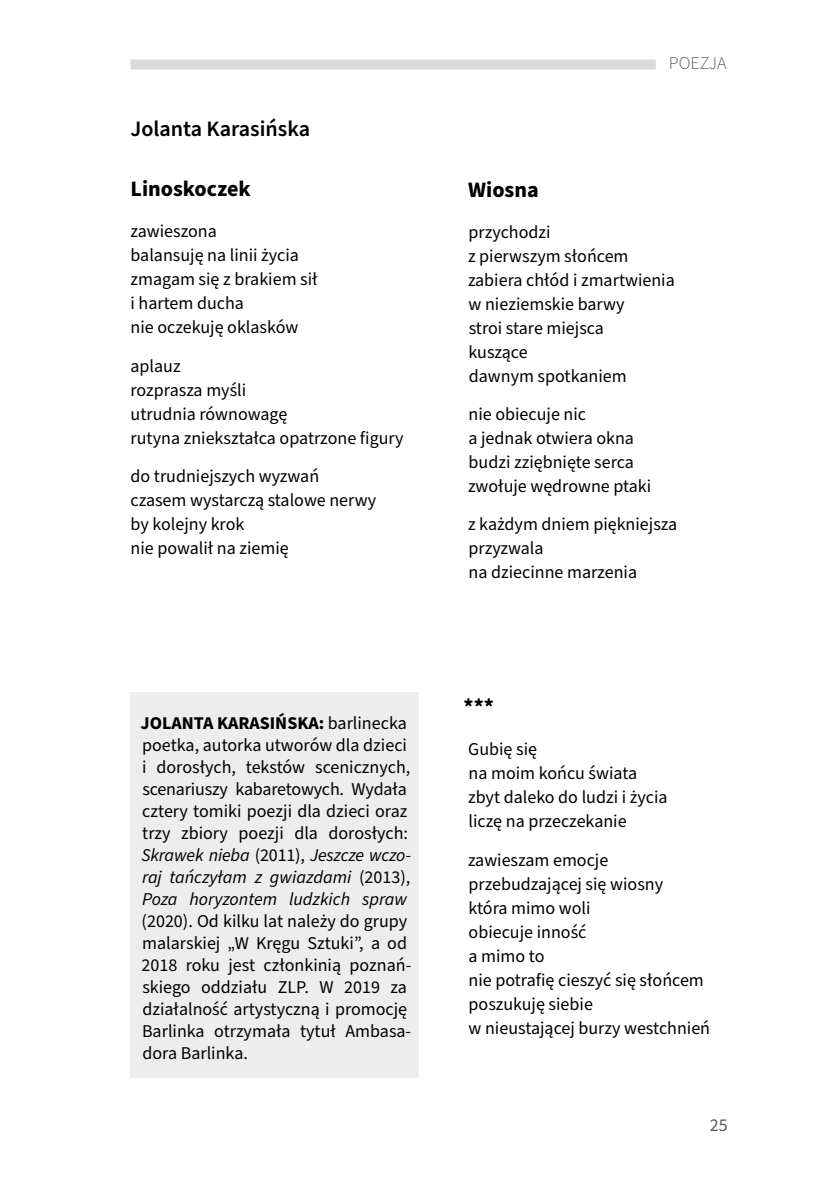
<style>
.page{position:relative;width:840px;height:1191px;background:#fff}
.page>*{position:absolute;margin:0;border:0;box-sizing:border-box;transform-origin:0 0}
.t1{font:700 22px "Source Sans Pro";color:#000}
.t2{font:600 22px "Source Sans Pro";color:#000}
.t3{font:18px/24px "Source Sans Pro";color:#000}
.t4{font:300 18px "Source Sans Pro";color:#575756}
.t5{font:18px "Source Sans Pro";color:#575756}
.s1{font-weight:700}
.s2{font-style:italic}
</style>
<div class="page">
<div style="left:130px;top:59px;width:525px;height:10px;background:#dadada"></div>
<div style="left:130px;top:692px;width:288px;height:385px;background:#ededed"></div>
<p class="t2" style="left:130px;top:114px;width:181px">Jolanta Karasińska</p>
<p class="t1" style="left:130px;top:174px;width:122px">Linoskoczek</p>
<p class="t3" style="left:130px;top:220px;width:188px">zawieszona<br>balansuję na linii życia zmagam się z brakiem sił i hartem ducha<br>nie oczekuję oklasków</p>
<p class="t3" style="left:130px;top:354px;width:274px">aplauz<br>rozprasza myśli<br>utrudnia równowagę<br>rutyna zniekształca opatrzone figury</p>
<p class="t3" style="left:130px;top:464px;width:247px">do trudniejszych wyzwań czasem wystarczą stalowe nerwy by kolejny krok<br>nie powalił na ziemię</p>
<p class="t3" style="left:140px;top:712px;width:272px;line-height:22px"><span class="s1">JOLANTA KARASIŃSKA:</span> barlinecka poetka, autorka utworów dla dzieci i dorosłych, tekstów scenicznych, scenariuszy kabaretowych. Wydała cztery tomiki poezji dla dzieci oraz trzy zbiory poezji dla dorosłych:<br><span class="s2">Skrawek nieba</span> (2011), <span class="s2">Jeszcze wczo&shy;raj tańczyłam z gwiazdami</span> (2013), <span class="s2">Poza horyzontem ludzkich spraw</span></p>
<p class="t3" style="left:141px;top:910px;width:271px;line-height:22px">(2020). Od kilku lat należy do grupy malarskiej „W Kręgu Sztuki”, a od<br>2018 roku jest członkinią poznań&shy;skiego oddziału ZLP. W 2019 za działalność artystyczną i promocję<br>Barlinka otrzymała tytuł Ambasa&shy;dora Barlinka.</p>
<p class="t4" style="left:668px;top:51px;width:59px">POEZJA</p>
<p class="t1" style="left:468px;top:175px;width:72px">Wiosna</p>
<p class="t3" style="left:467px;top:221px;width:208px">przychodzi<br>z pierwszym słońcem zabiera chłód i zmartwienia w nieziemskie barwy<br>stroi stare miejsca<br>kuszące<br>dawnym spotkaniem</p>
<p class="t3" style="left:467px;top:403px;width:185px">nie obiecuje nic<br>a jednak otwiera okna budzi zziębnięte serca zwołuje wędrowne ptaki</p>
<p class="t3" style="left:467px;top:513px;width:210px">z każdym dniem piękniejsza przyzwala<br>na dziecinne marzenia</p>
<p class="t1" style="left:463px;top:692px;width:32px">***</p>
<p class="t3" style="left:467px;top:738px;width:201px">Gubię się<br>na moim końcu świata zbyt daleko do ludzi i życia liczę na przeczekanie</p>
<p class="t3" style="left:467px;top:848px;width:243px">zawieszam emocje przebudzającej się wiosny<br>która mimo woli<br>obiecuje inność<br>a mimo to<br>nie potrafię cieszyć się słońcem poszukuję siebie<br>w nieustającej burzy westchnień</p>
<p class="t5" style="left:709px;top:1113px;width:19px">25</p>
</div>
